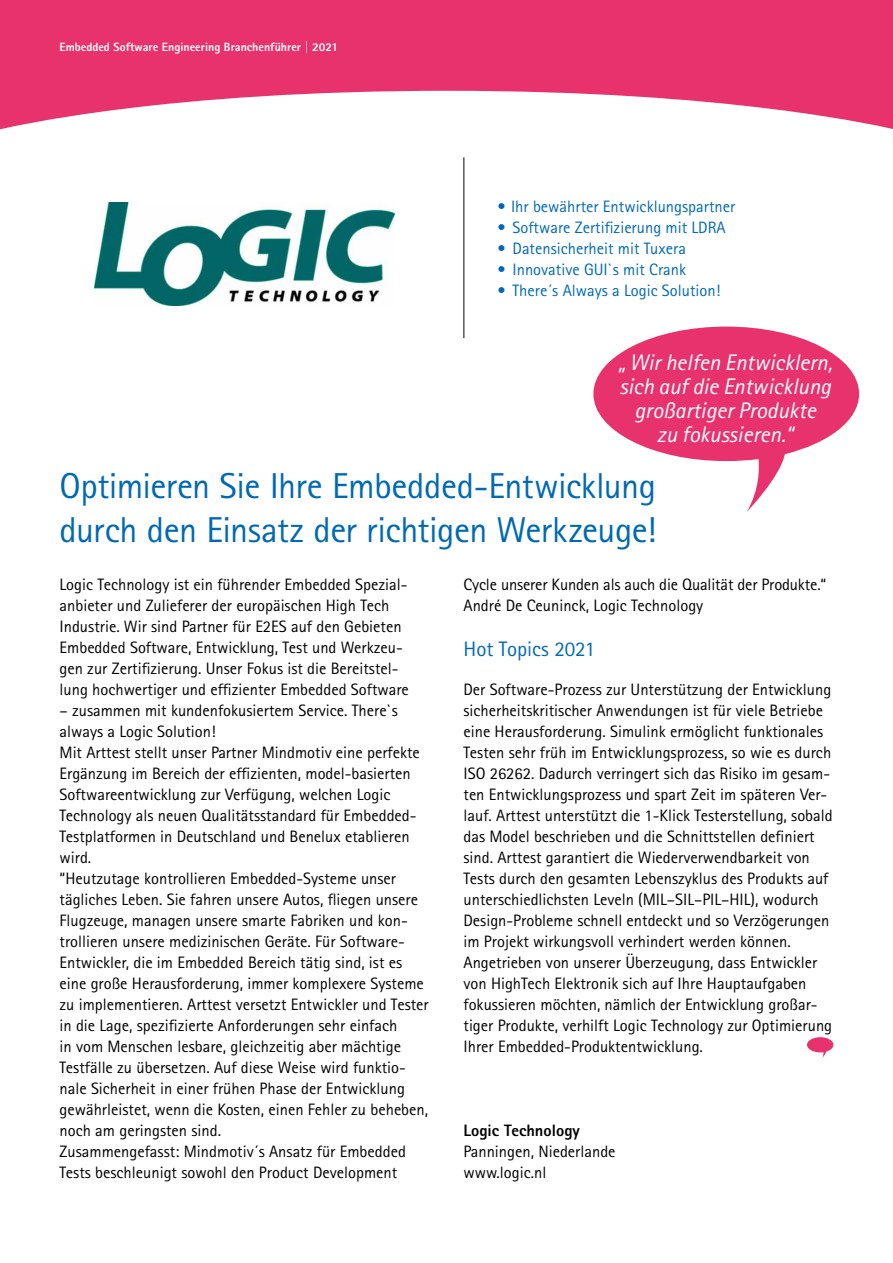
<style>
.page{position:relative;width:893px;height:1263px;background:#fff}
.page>*{position:absolute;margin:0;border:0;box-sizing:border-box;transform-origin:0 0}
.t1{font:36px/43.5px "Rotis Sans Serif Std";letter-spacing:-.015em;color:#0069b4}
.t2{font:italic 22.5px/24px "Rotis Sans Serif Std";color:#fff;text-align:center}
.t3{font:21px "Rotis Sans Serif Std";color:#0069b4}
.t4{font:16.5px/21px "Rotis Sans Serif Std";color:#000}
.t5{font:16.5px "Rotis Sans Serif Std";color:#0069b4}
.t6{font:800 16.5px "Rotis Sans Serif Std";color:#000}
.t7{font:800 12px "Rotis Sans Serif Std";color:#fff}
.s1{font-size:21.75px}
</style>
<div class="page">
<svg style="left:0;top:0;width:893px;height:130px;fill:#e8326e"></svg>
<hr style="left:463px;top:157px;width:1px;height:181px;background:#000">
<svg style="left:807px;top:1037px;width:26px;height:21px"></svg>
<img style="left:95px;top:203px;width:299px;height:102px">
<svg style="left:593px;top:327px;width:266px;height:185px;fill:#e8326e"></svg>
<p class="t7" style="left:60px;top:39px;width:280px">Embedded Software Engineering Branchenführer | 2021</p>
<p class="t5" style="left:497px;top:197px;width:239px">• Ihr bewährter Entwicklungspartner</p>
<p class="t5" style="left:497px;top:218px;width:230px">• Software Zertifizierung mit LDRA</p>
<p class="t5" style="left:497px;top:239px;width:190px">• Datensicherheit mit Tuxera</p>
<p class="t5" style="left:497px;top:260px;width:190px">• Innovative GUI`s mit Crank</p>
<p class="t5" style="left:497px;top:281px;width:224px">• There´s Always a Logic Solution!</p>
<h2 class="t2" style="left:618px;top:351px;width:216px"><span class="s1">„</span> Wir helfen Entwicklern, sich auf die Entwicklung großartiger Produkte<br>zu fokussieren.“</h2>
<h1 class="t1" style="left:60px;top:464px;width:598px">Optimieren Sie Ihre Embedded-Entwicklung durch den Einsatz der richtigen Werkzeuge!</h1>
<p class="t4" style="left:60px;top:574px;width:351px">Logic Technology ist ein führender Embedded Spezial&shy;anbieter und Zulieferer der europäischen High Tech Industrie. Wir sind Partner für E2ES auf den Gebieten Embedded Software, Entwicklung, Test und Werkzeu&shy;gen zur Zertifizierung. Unser Fokus ist die Bereitstel&shy;lung hochwertiger und effizienter Embedded Software</p>
<p class="t4" style="left:60px;top:700px;width:371px">– zusammen mit kundenfokusiertem Service. There`s always a Logic Solution!<br>Mit Arttest stellt unser Partner Mindmotiv eine perfekte Ergänzung im Bereich der effizienten, model-basierten Softwareentwicklung zur Verfügung, welchen Logic Technology als neuen Qualitätsstandard für Embedded-Testplatformen in Deutschland und Benelux etablieren wird.<br>“Heutzutage kontrollieren Embedded-Systeme unser tägliches Leben. Sie fahren unsere Autos, fliegen unsere Flugzeuge, managen unsere smarte Fabriken und kon&shy;trollieren unsere medizinischen Geräte. Für Software-Entwickler, die im Embedded Bereich tätig sind, ist es eine große Herausforderung, immer komplexere Systeme zu implementieren. Arttest versetzt Entwickler und Tester in die Lage, spezifizierte Anforderungen sehr einfach<br>in vom Menschen lesbare, gleichzeitig aber mächtige Testfälle zu übersetzen. Auf diese Weise wird funktio&shy;nale Sicherheit in einer frühen Phase der Entwicklung gewährleistet, wenn die Kosten, einen Fehler zu beheben, noch am geringsten sind.<br>Zusammengefasst: Mindmotiv´s Ansatz für Embedded Tests beschleunigt sowohl den Product Development</p>
<p class="t4" style="left:463px;top:574px;width:364px">Cycle unserer Kunden als auch die Qualität der Produkte.“<br>André De Ceuninck, Logic Technology</p>
<p class="t3" style="left:463px;top:637px;width:133px">Hot Topics 2021</p>
<p class="t4" style="left:463px;top:679px;width:371px">Der Software-Prozess zur Unterstützung der Entwicklung sicherheitskritischer Anwendungen ist für viele Betriebe eine Herausforderung. Simulink ermöglicht funktionales Testen sehr früh im Entwicklungsprozess, so wie es durch ISO 26262. Dadurch verringert sich das Risiko im gesam&shy;ten Entwicklungsprozess und spart Zeit im späteren Ver&shy;lauf. Arttest unterstützt die 1-Klick Testerstellung, sobald das Model beschrieben und die Schnittstellen definiert sind. Arttest garantiert die Wiederverwendbarkeit von Tests durch den gesamten Lebenszyklus des Produkts auf unterschiedlichsten Leveln (MIL–SIL–PIL–HIL), wodurch Design-Probleme schnell entdeckt und so Verzögerungen im Projekt wirkungsvoll verhindert werden können.<br>Angetrieben von unserer Überzeugung, dass Entwickler von HighTech Elektronik sich auf Ihre Hauptaufgaben fokussieren möchten, nämlich der Entwicklung großar&shy;tiger Produkte, verhilft Logic Technology zur Optimierung Ihrer Embedded-Produktentwicklung.</p>
<p class="t6" style="left:463px;top:1120px;width:118px">Logic Technology</p>
<p class="t4" style="left:463px;top:1141px;width:154px">Panningen, Niederlande www.logic.nl</p>
</div>
